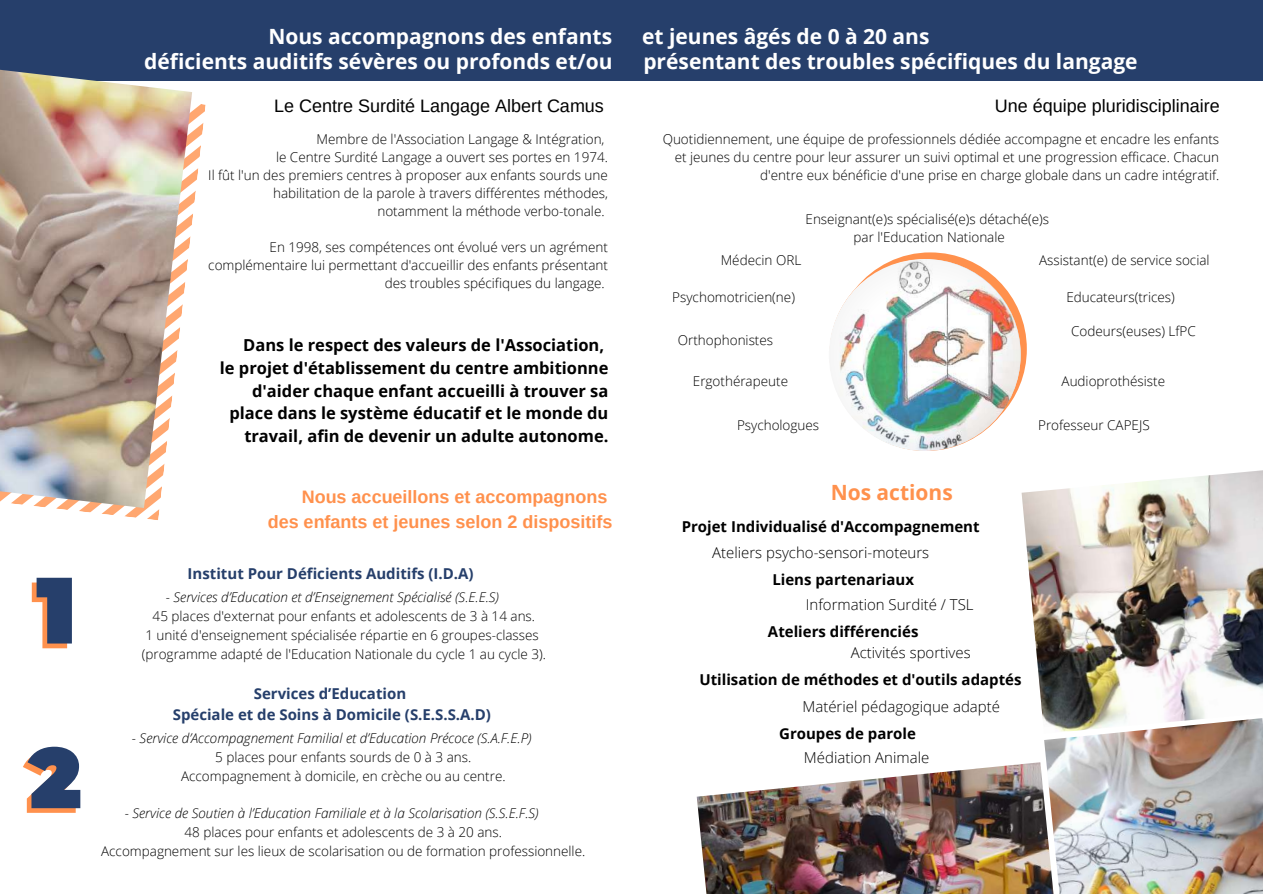
<style>
.page{position:relative;width:1263px;height:894px;background:#fff}
.page>*{position:absolute;margin:0;border:0;box-sizing:border-box;transform-origin:0 0}
.t1{font:700 21px/25px "Open Sans";color:#fff}
.t2{font:700 21px "Open Sans";color:#ff914d}
.t3{font:700 18px/24.8px "Arimo";color:#ff914d;text-align:right}
.t4{font:18px "Arimo";color:#000}
.t5{font:700 16.5px/22.5px "Open Sans";color:#000;text-align:right}
.t6{font:700 15px "Open Sans";color:#000}
.t7{font:300 15px "Open Sans";color:#000}
.t8{font:700 15px/21px "Open Sans";color:#263f6b;text-align:center}
.t9{font:300 13.5px/18px "Open Sans";color:#000;text-align:center}
.t10{font:italic 300 13.5px "Open Sans";color:#000}
</style>
<div class="page">
<svg style="left:56px;top:104px;width:150px;height:416px"></svg>
<div style="left:0;top:0;width:1263px;height:81px;background:#263f6b"></div>
<img style="left:0;top:69px;width:192px;height:439px">
<svg style="left:834px;top:252px;width:193px;height:199px"></svg>
<img style="left:829px;top:259px;width:192px;height:192px;border-radius:50%">
<svg style="left:23px;top:746px;width:57px;height:66px"></svg>
<svg style="left:32px;top:577px;width:40px;height:71px"></svg>
<img style="left:1044px;top:733px;width:219px;height:160px">
<img style="left:1022px;top:470px;width:241px;height:263px">
<img style="left:697px;top:762px;width:362px;height:131px">
<h1 class="t1" style="left:268px;top:23px;width:345px">Nous accompagnons des enfants</h1>
<h1 class="t1" style="left:642px;top:23px;width:497px">et jeunes âgés de 0 à 20 ans<br>présentant des troubles spécifiques du langage</h1>
<h1 class="t1" style="left:144px;top:48px;width:470px">déficients auditifs sévères ou profonds et/ou</h1>
<h2 class="t4" style="left:274px;top:96px;width:331px">Le Centre Surdité Langage Albert Camus</h2>
<p class="t9" style="left:208px;top:130px;width:401px;text-align:right">Membre de l'Association Langage &amp; Intégration,<br>le Centre Surdité Langage a ouvert ses portes en 1974.<br>Il fût l'un des premiers centres à proposer aux enfants sourds une habilitation de la parole à travers différentes méthodes, notamment la méthode verbo-tonale.</p>
<p class="t9" style="left:208px;top:238px;width:401px;text-align:right">En 1998, ses compétences ont évolué vers un agrément complémentaire lui permettant d'accueillir des enfants présentant des troubles spécifiques du langage.</p>
<p class="t5" style="left:220px;top:334px;width:390px">Dans le respect des valeurs de l'Association,<br>le projet d'établissement du centre ambitionne d'aider chaque enfant accueilli à trouver sa place dans le système éducatif et le monde du travail, afin de devenir un adulte autonome.</p>
<h2 class="t3" style="left:268px;top:484px;width:346px">Nous accueillons et accompagnons<br>des enfants et jeunes selon 2 dispositifs</h2>
<p class="t8" style="left:188px;top:562px;width:288px">Institut Pour Déficients Auditifs (I.D.A)</p>
<p class="t10" style="left:166px;top:587px;width:335px">- Services d’Education et d’Enseignement Spécialisé (S.E.E.S)</p>
<p class="t9" style="left:142px;top:606px;width:406px;line-height:18.8px">45 places d'externat pour enfants et adolescents de 3 à 14 ans.<br>1 unité d'enseignement spécialisée répartie en 6 groupes-classes (programme adapté de l'Education Nationale du cycle 1 au cycle 3).</p>
<p class="t8" style="left:173px;top:682px;width:320px">Services d’Education<br>Spéciale et de Soins à Domicile (S.E.S.S.A.D)</p>
<p class="t10" style="left:132px;top:728px;width:401px">- Service d’Accompagnement Familial et d’Education Précoce (S.A.F.E.P)</p>
<p class="t9" style="left:181px;top:747px;width:326px;line-height:18.8px">5 places pour enfants sourds de 0 à 3 ans.<br>Accompagnement à domicile, en crèche ou au centre.</p>
<p class="t10" style="left:125px;top:803px;width:415px">- Service de Soutien à l’Education Familiale et à la Scolarisation (S.S.E.F.S)</p>
<p class="t9" style="left:101px;top:822px;width:486px;line-height:18.8px">48 places pour enfants et adolescents de 3 à 20 ans.<br>Accompagnement sur les lieux de scolarisation ou de formation professionnelle.</p>
<h2 class="t4" style="left:995px;top:96px;width:226px">Une équipe pluridisciplinaire</h2>
<p class="t9" style="left:663px;top:130px;width:558px;text-align:right">Quotidiennement, une équipe de professionnels dédiée accompagne et encadre les enfants et jeunes du centre pour leur assurer un suivi optimal et une progression efficace. Chacun d'entre eux bénéficie d'une prise en charge globale dans un cadre intégratif.</p>
<p class="t9" style="left:806px;top:209px;width:245px">Enseignant(e)s spécialisé(e)s détaché(e)s par l'Education Nationale</p>
<p class="t9" style="left:721px;top:250px;width:82px">Médecin ORL</p>
<p class="t9" style="left:672px;top:288px;width:124px">Psychomotricien(ne)</p>
<p class="t9" style="left:678px;top:330px;width:97px">Orthophonistes</p>
<p class="t9" style="left:1039px;top:250px;width:172px">Assistant(e) de service social</p>
<p class="t9" style="left:1066px;top:288px;width:110px">Educateurs(trices)</p>
<p class="t9" style="left:1071px;top:321px;width:126px">Codeurs(euses) LfPC</p>
<p class="t9" style="left:693px;top:371px;width:97px">Ergothérapeute</p>
<p class="t9" style="left:1061px;top:371px;width:105px">Audioprothésiste</p>
<p class="t9" style="left:737px;top:415px;width:84px">Psychologues</p>
<p class="t9" style="left:1038px;top:415px;width:113px">Professeur CAPEJS</p>
<h1 class="t2" style="left:831px;top:478px;width:124px">Nos actions</h1>
<p class="t6" style="left:682px;top:515px;width:299px">Projet Individualisé d'Accompagnement</p>
<p class="t7" style="left:712px;top:542px;width:219px">Ateliers psycho-sensori-moteurs</p>
<p class="t6" style="left:772px;top:568px;width:143px">Liens partenariaux</p>
<p class="t7" style="left:806px;top:594px;width:169px">Information Surdité / TSL</p>
<p class="t6" style="left:768px;top:620px;width:152px">Ateliers différenciés</p>
<p class="t7" style="left:851px;top:642px;width:121px">Activités sportives</p>
<p class="t7" style="left:802px;top:695px;width:199px">Matériel pédagogique adapté</p>
<p class="t6" style="left:699px;top:668px;width:324px">Utilisation de méthodes et d'outils adaptés</p>
<p class="t6" style="left:779px;top:723px;width:138px">Groupes de parole</p>
<p class="t7" style="left:804px;top:747px;width:127px">Médiation Animale</p>
</div>
